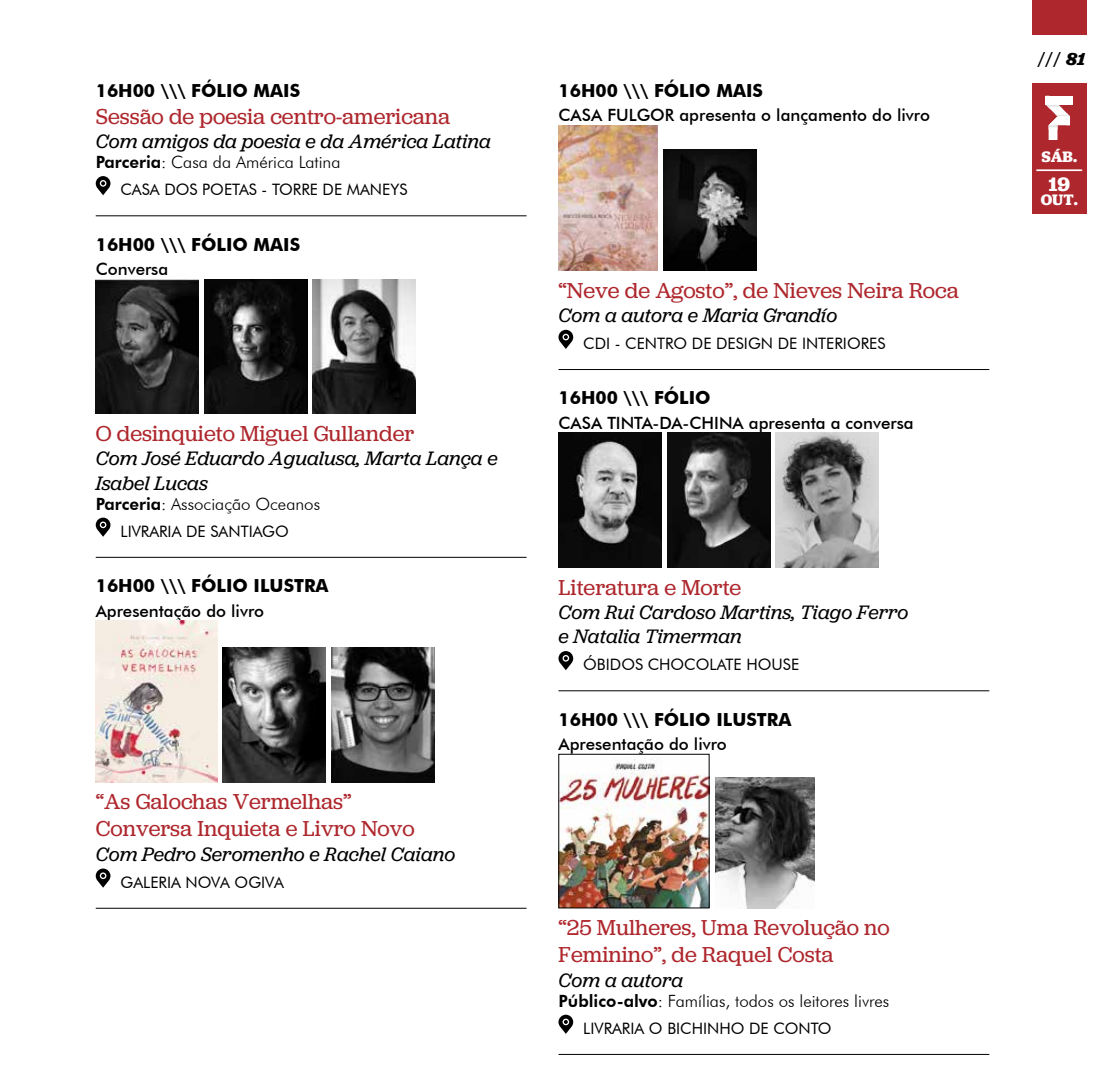
<style>
.page{position:relative;width:1117px;height:1085px;background:#fff}
.page>*{position:absolute;margin:0;border:0;box-sizing:border-box;transform-origin:0 0}
.t1{font:22.5px/27px "Jubilat";color:#ae272d}
.t2{font:italic 20.25px/24.3px "Jubilat";color:#000}
.t3{font:700 20.25px "Jubilat";color:#fff}
.t4{font:700 18px "Futura BT";color:#000}
.t5{font:500 18px "Futura BT";color:#000}
.t6{font:500 16.88px "Futura BT";color:#000}
.t7{font:300 16.88px "Futura BT";color:#000}
.t8{font:15.75px "Futura BT";color:#000}
.t9{font:700 15.75px "Jubilat";color:#fff}
.s1{font-weight:800}
.s2{font-family:"Jubilat";font-weight:700;font-style:italic}
</style>
<div class="page">
<svg style="left:96px;top:176px;width:14px;height:19px"></svg>
<hr style="left:96px;top:215px;width:430px;height:1px;background:#000">
<img style="left:96px;top:279px;width:103px;height:135px">
<img style="left:204px;top:279px;width:103px;height:135px">
<img style="left:313px;top:279px;width:103px;height:135px">
<svg style="left:96px;top:517px;width:14px;height:19px"></svg>
<hr style="left:96px;top:557px;width:430px;height:1px;background:#000">
<img style="left:96px;top:620px;width:121px;height:162px">
<img style="left:222px;top:647px;width:103px;height:135px">
<img style="left:331px;top:647px;width:103px;height:135px">
<svg style="left:96px;top:868px;width:14px;height:19px"></svg>
<hr style="left:96px;top:907px;width:430px;height:1px;background:#000">
<img style="left:558px;top:125px;width:99px;height:145px">
<img style="left:663px;top:149px;width:93px;height:121px">
<svg style="left:558px;top:330px;width:15px;height:19px"></svg>
<hr style="left:558px;top:369px;width:431px;height:1px;background:#000">
<img style="left:558px;top:432px;width:103px;height:135px">
<img style="left:667px;top:432px;width:102px;height:135px">
<img style="left:775px;top:432px;width:103px;height:135px">
<svg style="left:558px;top:651px;width:15px;height:19px"></svg>
<hr style="left:558px;top:690px;width:431px;height:1px;background:#000">
<img style="left:560px;top:757px;width:147px;height:149px">
<div style="left:558px;top:753px;width:151px;height:155px;border:1px solid #000"></div>
<img style="left:715px;top:777px;width:99px;height:131px">
<svg style="left:558px;top:1014px;width:15px;height:19px"></svg>
<hr style="left:558px;top:1053px;width:431px;height:1px;background:#000">
<div style="left:1031px;top:83px;width:55px;height:130px;background:#ae272d"></div>
<div style="left:1045px;top:96px;width:27px;height:9px;background:#fff"></div>
<svg style="left:1046px;top:105px;width:23px;height:35px"></svg>
<hr style="left:1036px;top:169px;width:45px;height:2px;background:#fff">
<div style="left:1031px;top:0;width:55px;height:34px;background:#ae272d"></div>
<p class="t4" style="left:96px;top:79px;width:206px">16H00 \\\ FÓLIO MAIS</p>
<p class="t1" style="left:96px;top:102px;width:356px">Sessão de poesia centro-americana</p>
<p class="t2" style="left:96px;top:128px;width:396px">Com amigos da poesia e da América Latina</p>
<p class="t7" style="left:96px;top:152px;width:246px"><span class="s1">Parceria</span>: Casa da América Latina</p>
<p class="t8" style="left:120px;top:180px;width:288px">CASA DOS POETAS - TORRE DE MANEYS</p>
<p class="t4" style="left:96px;top:233px;width:206px">16H00 \\\ FÓLIO MAIS</p>
<p class="t6" style="left:96px;top:259px;width:74px">Conversa</p>
<p class="t1" style="left:96px;top:419px;width:320px">O desinquieto Miguel Gullander</p>
<p class="t2" style="left:96px;top:445px;width:403px">Com José Eduardo Agualusa, Marta Lança e<br>Isabel Lucas</p>
<p class="t7" style="left:96px;top:493px;width:226px"><span class="s1">Parceria</span>: Associação Oceanos</p>
<p class="t8" style="left:120px;top:521px;width:170px">LIVRARIA DE SANTIAGO</p>
<p class="t4" style="left:96px;top:574px;width:234px">16H00 \\\ FÓLIO ILUSTRA</p>
<p class="t6" style="left:96px;top:600px;width:170px">Apresentação do livro</p>
<p class="t1" style="left:96px;top:787px;width:320px">“As Galochas Vermelhas”<br>Conversa Inquieta e Livro Novo</p>
<p class="t2" style="left:96px;top:841px;width:361px">Com Pedro Seromenho e Rachel Caiano</p>
<p class="t8" style="left:120px;top:872px;width:165px">GALERIA NOVA OGIVA</p>
<p class="t4" style="left:558px;top:79px;width:206px">16H00 \\\ FÓLIO MAIS</p>
<p class="t6" style="left:558px;top:105px;width:373px">CASA FULGOR apresenta o lançamento do livro</p>
<p class="t1" style="left:558px;top:276px;width:401px">“Neve de Agosto”, de Nieves Neira Roca</p>
<p class="t2" style="left:558px;top:302px;width:280px">Com a autora e Maria Grandío</p>
<p class="t8" style="left:583px;top:334px;width:303px">CDI - CENTRO DE DESIGN DE INTERIORES</p>
<p class="t4" style="left:558px;top:387px;width:154px">16H00 \\\ FÓLIO</p>
<p class="t6" style="left:558px;top:413px;width:357px">CASA TINTA-DA-CHINA apresenta a conversa</p>
<p class="t1" style="left:558px;top:573px;width:184px">Literatura e Morte</p>
<p class="t2" style="left:558px;top:599px;width:351px">Com Rui Cardoso Martins, Tiago Ferro e Natalia Timerman</p>
<p class="t8" style="left:583px;top:655px;width:217px">ÓBIDOS CHOCOLATE HOUSE</p>
<p class="t4" style="left:558px;top:708px;width:234px">16H00 \\\ FÓLIO ILUSTRA</p>
<p class="t6" style="left:558px;top:734px;width:170px">Apresentação do livro</p>
<p class="t1" style="left:558px;top:913px;width:333px">“25 Mulheres, Uma Revolução no<br>Feminino”, de Raquel Costa</p>
<p class="t2" style="left:558px;top:966px;width:126px">Com a autora</p>
<p class="t7" style="left:558px;top:990px;width:332px"><span class="s1">Público-alvo</span>: Famílias, todos os leitores livres</p>
<p class="t8" style="left:583px;top:1018px;width:250px">LIVRARIA O BICHINHO DE CONTO</p>
<p class="t5" style="left:1037px;top:47px;width:49px">/// <span class="s2">81</span></p>
<p class="t9" style="left:1041px;top:146px;width:37px">SÁB.</p>
<p class="t3" style="left:1048px;top:171px;width:23px">19</p>
<p class="t9" style="left:1040px;top:189px;width:39px">OUT.</p>
</div>
